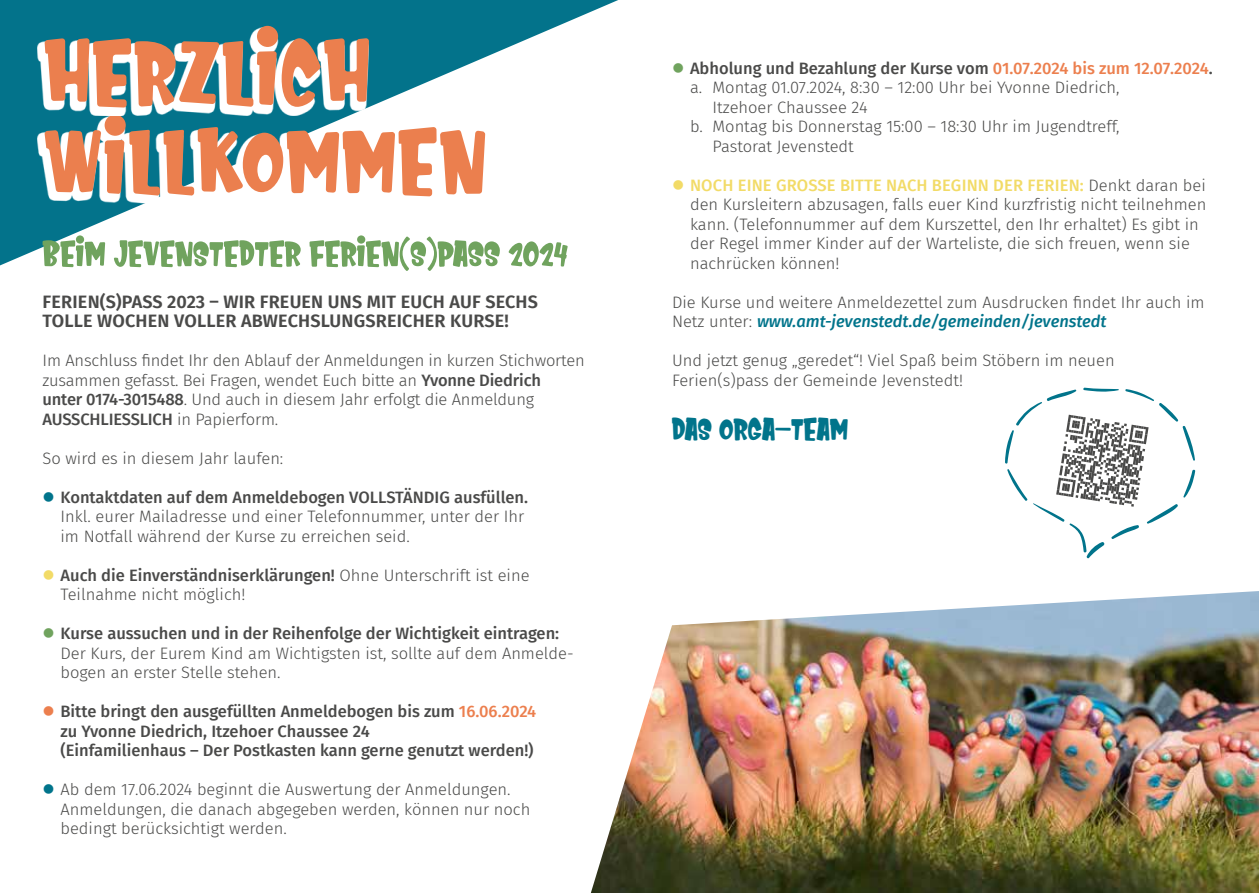
<style>
.page{position:relative;width:1259px;height:893px;background:#fff}
.page>*{position:absolute;margin:0;border:0;box-sizing:border-box;transform-origin:0 0}
.t1{font:30px "Kids Zone";color:#01748b}
.t2{font:600 18px/19.5px "Fira Sans";letter-spacing:.01em;color:#4a4a49}
.t3{font:300 16.5px/19.5px "Fira Sans";color:#4a4a49}
.t4{font:500 16.5px/19.5px "Fira Sans";color:#4a4a49}
.s1{font-weight:500}
.s2{color:#01748b}
.s3{color:#f2db67}
.s4{color:#70a35e}
.s5{color:#ec7f4e}
.s6{font-weight:500;color:#f2db67}
.s7{font-weight:500;font-style:italic;color:#01748b}
</style>
<div class="page">
<svg style="left:0;top:0;width:618px;height:265px"></svg>
<svg style="left:37px;top:116px;width:448px;height:89px"></svg>
<svg style="left:45px;top:115px;width:440px;height:81px"></svg>
<svg style="left:37px;top:27px;width:331px;height:89px"></svg>
<svg style="left:45px;top:26px;width:324px;height:82px"></svg>
<svg style="left:43px;top:235px;width:524px;height:36px"></svg>
<img style="left:591px;top:591px;width:668px;height:302px">
<svg style="left:1005px;top:387px;width:190px;height:172px"></svg>
<p class="t2" style="left:43px;top:290px;width:497px">FERIEN(S)PASS 2023 – WIR FREUEN UNS MIT EUCH AUF SECHS<br>TOLLE WOCHEN VOLLER ABWECHSLUNGSREICHER KURSE!</p>
<p class="t3" style="left:43px;top:350px;width:544px">Im Anschluss findet Ihr den Ablauf der Anmeldungen in kurzen Stichworten zusammen gefasst. Bei Fragen, wendet Euch bitte an <span class="s1">Yvonne Diedrich unter 0174-3015488</span>. Und auch in diesem Jahr erfolgt die Anmeldung <span class="s1">AUSSCHLIESSLICH</span> in Papierform.</p>
<p class="t3" style="left:43px;top:448px;width:242px">So wird es in diesem Jahr laufen:</p>
<p class="t3" style="left:61px;top:487px;width:469px;text-indent:-18px"><span class="s2">●</span> <span class="s1">Kontaktdaten auf dem Anmeldebogen VOLLSTÄNDIG ausfüllen.<br></span>Inkl. eurer Mailadresse und einer Telefonnummer, unter der Ihr im Notfall während der Kurse zu erreichen seid.</p>
<p class="t3" style="left:61px;top:565px;width:470px;text-indent:-18px"><span class="s3">●</span> <span class="s1">Auch die Einverständniserklärungen!</span> Ohne Unterschrift ist eine<br>Teilnahme nicht möglich!</p>
<p class="t3" style="left:61px;top:623px;width:514px;text-indent:-18px"><span class="s4">●</span> <span class="s1">Kurse aussuchen und in der Reihenfolge der Wichtigkeit eintragen:<br></span>Der Kurs, der Eurem Kind am Wichtigsten ist, sollte auf dem Anmelde&shy;bogen an erster Stelle stehen.</p>
<p class="t4" style="left:61px;top:701px;width:477px;text-indent:-18px"><span class="s5">●</span> Bitte bringt den ausgefüllten Anmeldebogen bis zum <span class="s5">16.06.2024 </span>zu Yvonne Diedrich, Itzehoer Chaussee 24<br>(Einfamilienhaus – Der Postkasten kann gerne genutzt werden!)</p>
<p class="t3" style="left:61px;top:779px;width:471px;text-indent:-18px"><span class="s2">●</span> Ab dem 17.06.2024 beginnt die Auswertung der Anmeldungen.<br>Anmeldungen, die danach abgegeben werden, können nur noch bedingt berücksichtigt werden.</p>
<p class="t4" style="left:672px;top:57px;width:542px"><span class="s4">●</span> Abholung und Bezahlung der Kurse vom <span class="s5">01.07.2024 bis zum 12.07.2024</span>.</p>
<p class="t3" style="left:690px;top:77px;width:431px">a. Montag 01.07.2024, 8:30 – 12:00 Uhr bei Yvonne Diedrich,</p>
<p class="t3" style="left:712px;top:97px;width:156px">Itzehoer Chaussee 24</p>
<p class="t3" style="left:690px;top:116px;width:431px">b. Montag bis Donnerstag 15:00 – 18:30 Uhr im Jugendtreff,</p>
<p class="t3" style="left:712px;top:136px;width:143px">Pastorat Jevenstedt</p>
<p class="t3" style="left:690px;top:175px;width:518px;text-indent:-18px"><span class="s3">●</span> <span class="s6">NOCH EINE GROSSE BITTE NACH BEGINN DER FERIEN:</span> Denkt daran bei den Kursleitern abzusagen, falls euer Kind kurzfristig nicht teilnehmen kann. (Telefonnummer auf dem Kurszettel, den Ihr erhaltet) Es gibt in der Regel immer Kinder auf der Warteliste, die sich freuen, wenn sie nachrücken können!</p>
<p class="t3" style="left:672px;top:292px;width:534px">Die Kurse und weitere Anmeldezettel zum Ausdrucken findet Ihr auch im<br>Netz unter: <span class="s7">www.amt-jevenstedt.de/gemeinden/jevenstedt</span></p>
<p class="t3" style="left:672px;top:351px;width:444px">Und jetzt genug „geredet“! Viel Spaß beim Stöbern im neuen<br>Ferien(s)pass der Gemeinde Jevenstedt!</p>
<h1 class="t1" style="left:672px;top:409px;width:178px">DAS ORGA-TEAM</h1>
</div>
